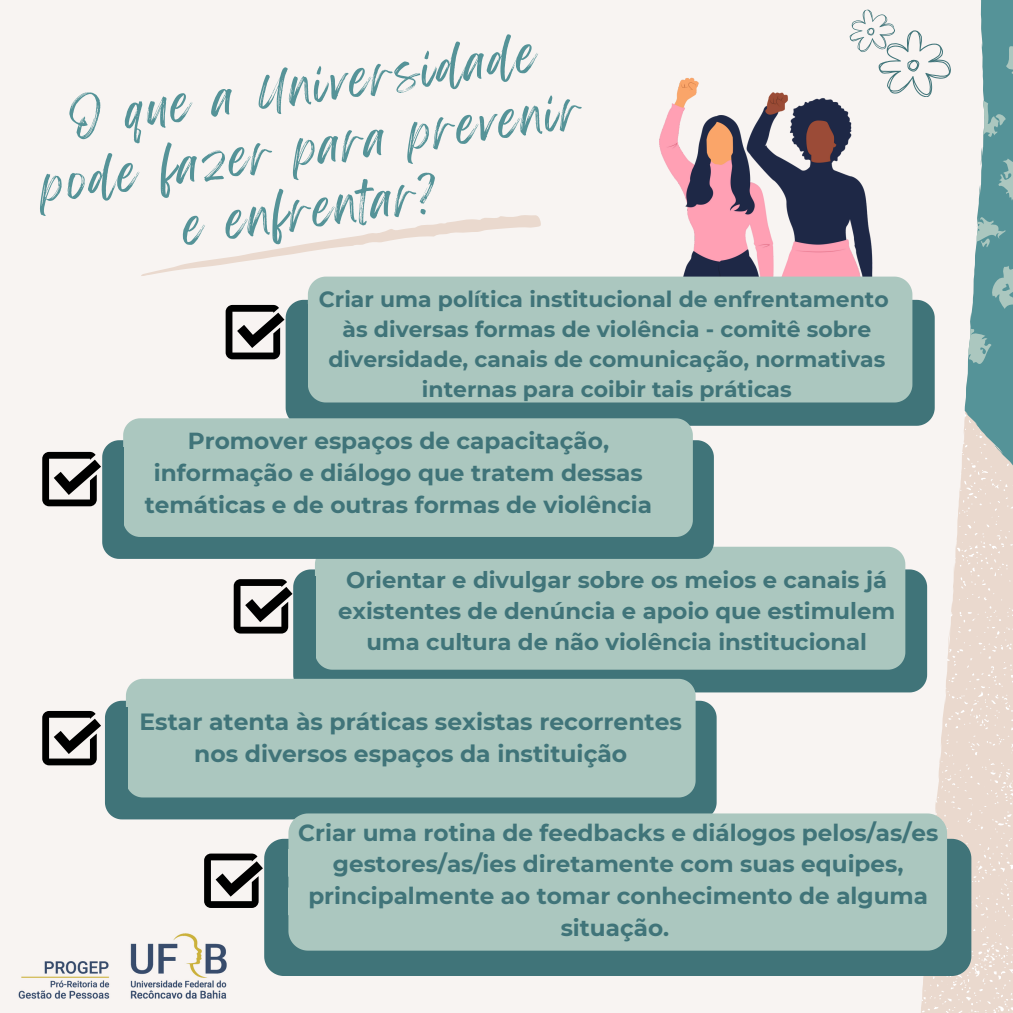
<style>
.page{position:relative;width:1013px;height:1013px;background:#fff}
.page>*{position:absolute;margin:0;border:0;box-sizing:border-box;transform-origin:0 0}
.t1{font:44.25px/61.5px "Feeling Passionate";color:#559398;text-align:center}
.t2{font:700 23.38px/31.9px "Montserrat";color:#407479;text-align:center}
.t3{font:700 23.12px/31.9px "Montserrat";color:#407479;text-align:center}
.t4{font:700 22.75px/31px "Montserrat";color:#407479;text-align:center}
.t5{font:700 21.88px/30px "Montserrat";color:#407479;text-align:center}
</style>
<div class="page">
<div style="left:0;top:0;width:1012px;height:1012px;background:#f8f4f2"></div>
<svg style="left:910px;top:595px;width:102px;height:417px;fill:#ead9ce"></svg>
<img style="left:18px;top:933px;width:209px;height:66px">
<img style="left:659px;top:77px;width:184px;height:199px">
<svg style="left:141px;top:215px;width:400px;height:61px"></svg>
<svg style="left:843px;top:0;width:169px;height:595px"></svg>
<svg style="left:285px;top:300px;width:649px;height:126px;background:#45787c"></svg>
<div style="left:308px;top:276px;width:604px;height:126px;background:#abc7bf"></div>
<svg style="left:308px;top:309px;width:12px;height:25px"></svg>
<svg style="left:308px;top:344px;width:12px;height:26px"></svg>
<div style="left:292px;top:305px;width:16px;height:83px;background:#407479"></div>
<svg style="left:293px;top:569px;width:634px;height:123px;background:#47797d"></svg>
<div style="left:315px;top:546px;width:590px;height:123px;background:#abc7bf"></div>
<svg style="left:316px;top:578px;width:11px;height:25px"></svg>
<svg style="left:316px;top:613px;width:11px;height:25px"></svg>
<div style="left:300px;top:576px;width:16px;height:83px;background:#407479"></div>
<div style="left:105px;top:700px;width:611px;height:119px;background:#407479"></div>
<div style="left:126px;top:678px;width:569px;height:119px;background:#abc7bf"></div>
<svg style="left:128px;top:709px;width:10px;height:24px"></svg>
<svg style="left:128px;top:742px;width:10px;height:24px"></svg>
<div style="left:112px;top:707px;width:16px;height:83px;background:#407479"></div>
<div style="left:264px;top:838px;width:707px;height:137px;background:#407479"></div>
<div style="left:288px;top:813px;width:659px;height:137px;background:#abc7bf"></div>
<svg style="left:288px;top:849px;width:14px;height:27px"></svg>
<svg style="left:288px;top:887px;width:14px;height:28px"></svg>
<div style="left:272px;top:847px;width:16px;height:83px;background:#407479"></div>
<div style="left:102px;top:440px;width:612px;height:119px;background:#407479"></div>
<div style="left:123px;top:418px;width:570px;height:119px;background:#abc7bf"></div>
<svg style="left:124px;top:449px;width:11px;height:24px"></svg>
<svg style="left:124px;top:482px;width:11px;height:24px"></svg>
<div style="left:108px;top:447px;width:16px;height:83px;background:#407479"></div>
<svg style="left:226px;top:305px;width:58px;height:54px"></svg>
<svg style="left:42px;top:452px;width:59px;height:54px"></svg>
<svg style="left:234px;top:579px;width:58px;height:54px"></svg>
<svg style="left:42px;top:711px;width:59px;height:54px"></svg>
<svg style="left:204px;top:853px;width:59px;height:55px"></svg>
<h1 class="t1" style="left:29px;top:95px;width:545px;rotate:-8deg">O que a Universidade pode fazer para prevenir e enfrentar?</h1>
<p class="t5" style="left:319px;top:284px;width:571px">Criar uma política institucional de enfrentamento</p>
<p class="t5" style="left:328px;top:314px;width:558px">às diversas formas de violência - comitê sobre diversidade, canais de comunicação, normativas internas para coibir tais práticas</p>
<p class="t3" style="left:145px;top:424px;width:509px">Promover espaços de capacitação, informação e diálogo que tratem dessas temáticas e de outras formas de violência</p>
<p class="t4" style="left:338px;top:564px;width:558px">Orientar e divulgar sobre os meios e canais já existentes de denúncia e apoio que estimulem uma cultura de não violência institucional</p>
<p class="t2" style="left:140px;top:705px;width:544px">Estar atenta às práticas sexistas recorrentes nos diversos espaços da instituição</p>
<p class="t3" style="left:298px;top:816px;width:641px">Criar uma rotina de feedbacks e diálogos pelos/as/es gestores/as/ies diretamente com suas equipes, principalmente ao tomar conhecimento de alguma situação.</p>
</div>
